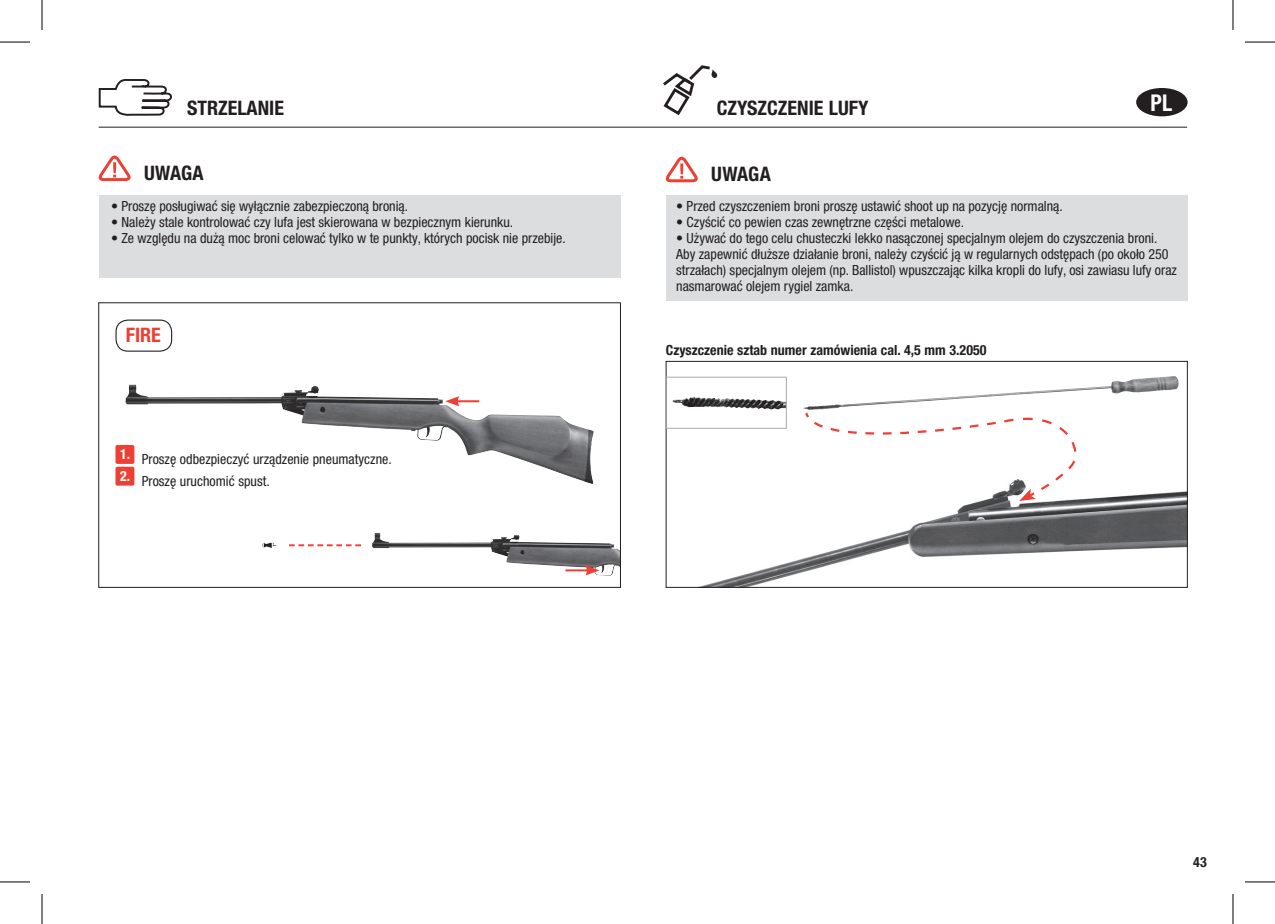
<style>
.page{position:relative;width:1275px;height:924px;background:#fff}
.page>*{position:absolute;margin:0;border:0;box-sizing:border-box;transform-origin:0 0}
.t1{font:700 condensed 23.2px "Helvetica Neue LT Pro";color:#fff;scale:.95 1}
.t2{font:700 condensed 20px "Helvetica Neue LT Pro";color:#231f20}
.t3{font:700 condensed 20px "Helvetica Neue LT Pro";color:#ee3f34}
.t4{font:condensed 14px/16px "Helvetica Neue LT Pro";color:#231f20}
.t5{font:700 condensed 14px "Helvetica Neue LT Pro";color:#231f20}
</style>
<div class="page">
<hr style="left:99px;top:127px;width:1088px;height:1px;background:#231f20">
<svg style="left:262px;top:542px;width:99px;height:6px"></svg>
<img style="left:372px;top:533px;width:247px;height:42px">
<div style="left:98px;top:302px;width:523px;height:285px;border:1px solid #231f20"></div>
<img style="left:706px;top:491px;width:479px;height:94px">
<div style="left:666px;top:361px;width:521px;height:226px;border:1px solid #231f20"></div>
<div style="left:666px;top:195px;width:521px;height:106px;background:#dcdddf"></div>
<svg style="left:665px;top:156px;width:33px;height:27px"></svg>
<svg style="left:98px;top:78px;width:74px;height:38px"></svg>
<div style="left:99px;top:195px;width:521px;height:82px;background:#dcdddf"></div>
<svg style="left:98px;top:155px;width:33px;height:27px"></svg>
<svg style="left:663px;top:65px;width:55px;height:51px"></svg>
<img style="left:1011px;top:376px;width:161px;height:17px">
<img style="left:672px;top:397px;width:112px;height:12px">
<div style="left:666px;top:377px;width:120px;height:51px;border:1px solid #a8a9ad"></div>
<svg style="left:803px;top:412px;width:274px;height:88px"></svg>
<img style="left:125px;top:384px;width:469px;height:100px">
<div style="left:115px;top:319px;width:57px;height:32px;border:1px solid #231f20;border-radius:12px"></div>
<div style="left:1136px;top:88px;width:51px;height:28px;background:#231f20;border-radius:50%"></div>
<hr style="left:456px;top:400px;width:23px;height:2px;background:#ee3f34">
<svg style="left:445px;top:396px;width:14px;height:10px"></svg>
<hr style="left:565px;top:569px;width:23px;height:2px;background:#ee3f34">
<svg style="left:585px;top:565px;width:14px;height:10px"></svg>
<div style="left:115px;top:445px;width:19px;height:18px;background:#ee3f34;border-radius:2px"></div>
<div style="left:115px;top:466px;width:19px;height:19px;background:#ee3f34;border-radius:2px"></div>
<hr style="left:0;top:42px;width:30px;height:1px;background:#000">
<hr style="left:1245px;top:42px;width:30px;height:1px;background:#000">
<hr style="left:0;top:881px;width:30px;height:1px;background:#000">
<hr style="left:1245px;top:881px;width:30px;height:1px;background:#000">
<hr style="left:42px;top:0;width:1px;height:30px;background:#000">
<hr style="left:42px;top:893px;width:1px;height:30px;background:#000">
<hr style="left:1232px;top:0;width:1px;height:30px;background:#000">
<hr style="left:1232px;top:893px;width:1px;height:30px;background:#000">
<h2 class="t2" style="left:187px;top:96px;width:97px">STRZELAN IE</h2>
<h2 class="t2" style="left:144px;top:160px;width:61px">Uwaga</h2>
<p class="t4" style="left:111px;top:198px;width:298px">• Proszę posługiwać się wyłącznie zabezpieczoną bronią.</p>
<p class="t4" style="left:111px;top:214px;width:403px">• Należy stale kontrolować czy lufa jest skierowana w bezpiecznym kierunku.</p>
<p class="t4" style="left:111px;top:230px;width:456px">• Ze względu na dużą moc broni celować tylko w te punkty, których pocisk nie przebije.</p>
<h2 class="t3" style="left:126px;top:323px;width:37px">fire</h2>
<p class="t4" style="left:120px;top:450px;width:273px"><sup>1.</sup> Proszę odbezpieczyć urządzenie pneumatyczne.</p>
<p class="t4" style="left:120px;top:472px;width:151px"><sup>2.</sup> Proszę uruchomić spust.</p>
<h2 class="t2" style="left:717px;top:95px;width:153px">Czyszczenie lufy</h2>
<h2 class="t2" style="left:711px;top:162px;width:61px">Uwaga</h2>
<h1 class="t1" style="left:1150px;top:89px;width:24px">PL</h1>
<p class="t4" style="left:676px;top:198px;width:388px">• Przed czyszczeniem broni proszę ustawić shoot up na pozycję normalną.</p>
<p class="t4" style="left:676px;top:214px;width:289px">• Czyścić co pewien czas zewnętrzne części metalowe.</p>
<p class="t4" style="left:676px;top:230px;width:502px">• Używać do tego celu chusteczki lekko nasączonej specjalnym olejem do czyszczenia broni.<br>Aby zapewnić dłuższe działanie broni, należy czyścić ją w regularnych odstępach (po około 250 strzałach) specjalnym olejem (np. Ballistol) wpuszczając kilka kropli do lufy, osi zawiasu lufy oraz nasmarować olejem rygiel zamka.</p>
<p class="t5" style="left:666px;top:341px;width:322px">Czyszczenie sztab numer zamówienia cal. 4,5 mm 3.2050</p>
<p class="t5" style="left:1193px;top:853px;width:15px">43</p>
</div>
